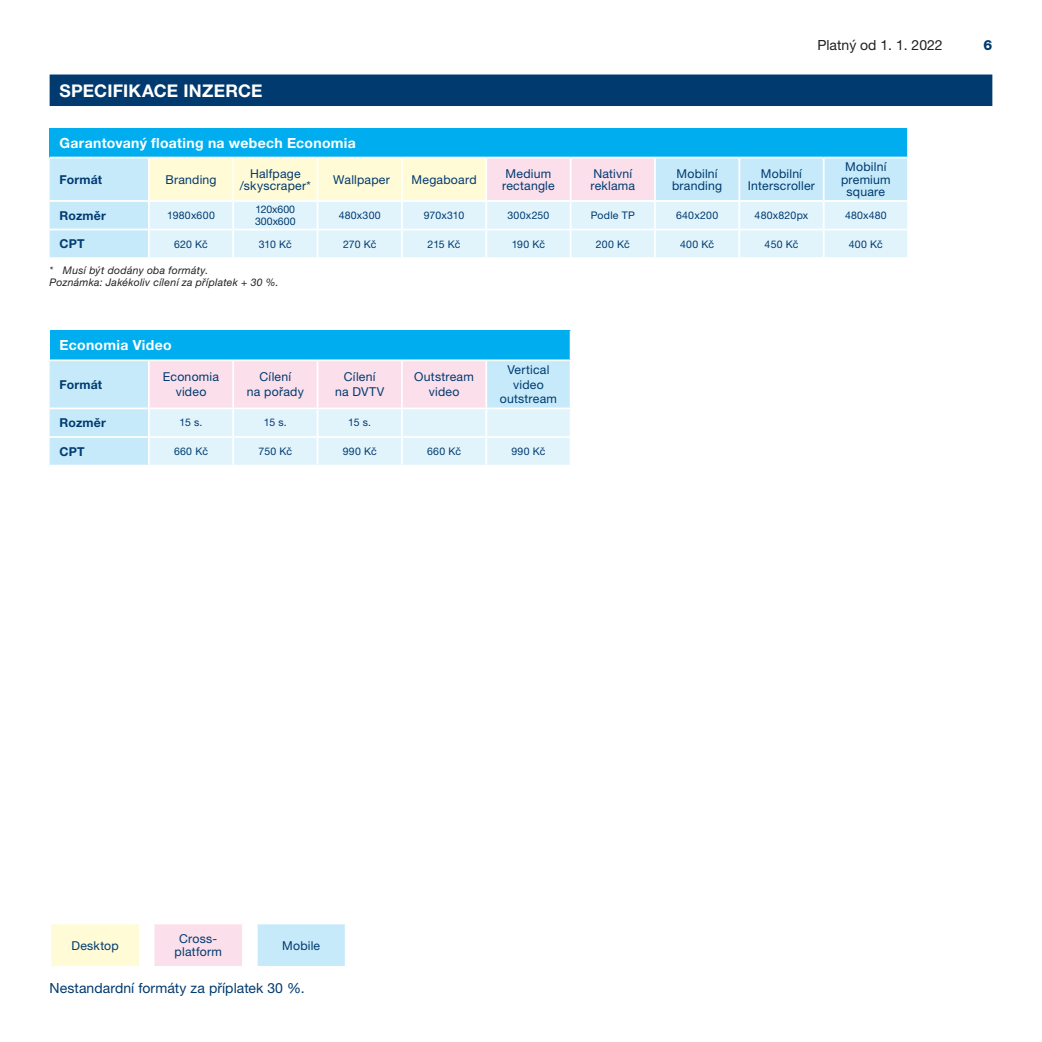
<style>
.page{position:relative;width:1042px;height:1042px;background:#fff}
.page>*{position:absolute;margin:0;border:0;box-sizing:border-box;transform-origin:0 0}
.t1{font:700 17.5px "Helvetica Neue LT Pro";letter-spacing:.01em;color:#fff}
.t2{font:700 14px "Helvetica Neue LT Pro";letter-spacing:.02em;color:#fff}
.t3{font:14px "Helvetica Neue LT Pro";letter-spacing:.005em;color:#003a6f}
.t4{font:14px "Helvetica Neue LT Pro";color:#231f20}
.t5{font:800 14px "Helvetica Neue LT Pro";color:#003a6f}
.t6{font:12.25px/12.2px "Helvetica Neue LT Pro";letter-spacing:.02em;color:#003a6f;text-align:center}
.t7{font:700 12.25px "Helvetica Neue LT Pro";letter-spacing:.015em;color:#003a6f}
.t8{font:10.5px "Helvetica Neue LT Pro";letter-spacing:.02em;color:#003a6f}
.t9{font:italic 10.5px/12.2px "Helvetica Neue LT Pro";letter-spacing:.025em;color:#231f20}
.t10{font:10.5px/12.6px "Helvetica Neue LT Pro";letter-spacing:-.005em;color:#003a6f}
</style>
<div class="page">
<div style="left:50px;top:75px;width:942px;height:31px;background:#003a6f"></div>
<div style="left:50px;top:128px;width:858px;height:30px;background:#00aeef"></div>
<div style="left:50px;top:158px;width:98px;height:99px;background:#c6eafa"></div>
<hr style="left:907px;top:128px;width:2px;height:29px;background:#fff">
<hr style="left:50px;top:157px;width:99px;height:1px;background:#fff">
<hr style="left:655px;top:157px;width:84px;height:1px;background:#fff">
<hr style="left:739px;top:157px;width:84px;height:1px;background:#fff">
<hr style="left:823px;top:157px;width:86px;height:1px;background:#fff">
<hr style="left:50px;top:200px;width:99px;height:2px;background:#fff">
<svg style="left:149px;top:158px;width:759px;height:99px;background:#e6f2f3"></svg>
<hr style="left:907px;top:230px;width:2px;height:27px;background:#fff">
<hr style="left:149px;top:157px;width:84px;height:1px;background:#fff">
<hr style="left:148px;top:158px;width:2px;height:42px;background:#fff">
<hr style="left:149px;top:200px;width:84px;height:2px;background:#fff">
<hr style="left:233px;top:157px;width:84px;height:1px;background:#fff">
<hr style="left:232px;top:158px;width:2px;height:42px;background:#fff">
<hr style="left:233px;top:200px;width:84px;height:2px;background:#fff">
<hr style="left:317px;top:157px;width:85px;height:1px;background:#fff">
<hr style="left:317px;top:158px;width:1px;height:42px;background:#fff">
<hr style="left:317px;top:200px;width:85px;height:2px;background:#fff">
<hr style="left:402px;top:157px;width:84px;height:1px;background:#fff">
<hr style="left:401px;top:158px;width:2px;height:42px;background:#fff">
<hr style="left:402px;top:200px;width:84px;height:2px;background:#fff">
<hr style="left:485px;top:158px;width:2px;height:42px;background:#fff">
<hr style="left:486px;top:157px;width:84px;height:1px;background:#fff">
<hr style="left:570px;top:157px;width:85px;height:1px;background:#fff">
<hr style="left:570px;top:158px;width:1px;height:42px;background:#fff">
<hr style="left:654px;top:158px;width:2px;height:42px;background:#fff">
<hr style="left:738px;top:158px;width:2px;height:42px;background:#fff">
<hr style="left:486px;top:200px;width:84px;height:2px;background:#fff">
<hr style="left:570px;top:200px;width:85px;height:2px;background:#fff">
<hr style="left:50px;top:229px;width:99px;height:1px;background:#fff">
<hr style="left:149px;top:229px;width:84px;height:1px;background:#fff">
<hr style="left:233px;top:229px;width:84px;height:1px;background:#fff">
<hr style="left:317px;top:229px;width:85px;height:1px;background:#fff">
<hr style="left:402px;top:229px;width:84px;height:1px;background:#fff">
<hr style="left:486px;top:229px;width:84px;height:1px;background:#fff">
<hr style="left:570px;top:229px;width:85px;height:1px;background:#fff">
<hr style="left:655px;top:229px;width:84px;height:1px;background:#fff">
<hr style="left:739px;top:229px;width:84px;height:1px;background:#fff">
<hr style="left:823px;top:229px;width:86px;height:1px;background:#fff">
<svg style="left:50px;top:330px;width:521px;height:135px;background:#afddf4"></svg>
<hr style="left:149px;top:359px;width:84px;height:2px;background:#fff">
<hr style="left:148px;top:361px;width:2px;height:46px;background:#fff">
<hr style="left:233px;top:359px;width:84px;height:2px;background:#fff">
<hr style="left:232px;top:361px;width:2px;height:46px;background:#fff">
<hr style="left:317px;top:359px;width:85px;height:2px;background:#fff">
<hr style="left:317px;top:361px;width:1px;height:46px;background:#fff">
<hr style="left:402px;top:359px;width:84px;height:2px;background:#fff">
<hr style="left:401px;top:361px;width:2px;height:46px;background:#fff">
<hr style="left:149px;top:407px;width:84px;height:2px;background:#fff">
<hr style="left:233px;top:407px;width:84px;height:2px;background:#fff">
<hr style="left:317px;top:407px;width:85px;height:2px;background:#fff">
<hr style="left:402px;top:407px;width:84px;height:2px;background:#fff">
<hr style="left:486px;top:359px;width:85px;height:2px;background:#fff">
<hr style="left:485px;top:361px;width:2px;height:46px;background:#fff">
<hr style="left:570px;top:361px;width:1px;height:46px;background:#fff">
<hr style="left:486px;top:407px;width:85px;height:2px;background:#fff">
<hr style="left:50px;top:436px;width:99px;height:2px;background:#fff">
<hr style="left:149px;top:436px;width:84px;height:2px;background:#fff">
<hr style="left:233px;top:436px;width:84px;height:2px;background:#fff">
<hr style="left:317px;top:436px;width:85px;height:2px;background:#fff">
<hr style="left:402px;top:436px;width:84px;height:2px;background:#fff">
<hr style="left:486px;top:436px;width:85px;height:2px;background:#fff">
<div style="left:50px;top:923px;width:90px;height:44px;background:#fffbd6"></div>
<hr style="left:50px;top:922px;width:91px;height:2px;background:#fff">
<hr style="left:50px;top:924px;width:1px;height:42px;background:#fff">
<hr style="left:139px;top:924px;width:2px;height:42px;background:#fff">
<hr style="left:50px;top:966px;width:91px;height:2px;background:#fff">
<div style="left:154px;top:923px;width:89px;height:44px;background:#fbdfeb"></div>
<hr style="left:153px;top:922px;width:91px;height:2px;background:#fff">
<hr style="left:242px;top:924px;width:2px;height:42px;background:#fff">
<hr style="left:153px;top:966px;width:91px;height:2px;background:#fff">
<div style="left:257px;top:923px;width:89px;height:44px;background:#c6eafa"></div>
<hr style="left:256px;top:922px;width:90px;height:2px;background:#fff">
<hr style="left:256px;top:924px;width:2px;height:42px;background:#fff">
<hr style="left:345px;top:924px;width:1px;height:42px;background:#fff">
<hr style="left:256px;top:966px;width:90px;height:2px;background:#fff">
<p class="t4" style="left:817px;top:36px;width:127px">Platný od 1. 1. 2022</p>
<p class="t5" style="left:983px;top:36px;width:10px">6</p>
<h1 class="t1" style="left:60px;top:80px;width:204px">SPECIFIKACE INZERCE</h1>
<p class="t2" style="left:60px;top:134px;width:298px">Garantovaný floating na webech Economia</p>
<p class="t7" style="left:60px;top:172px;width:44px">Formát</p>
<p class="t6" style="left:165px;top:173px;width:53px">Branding</p>
<p class="t6" style="left:240px;top:167px;width:72px">Halfpage /skyscraper*</p>
<p class="t6" style="left:333px;top:173px;width:58px">Wallpaper</p>
<p class="t6" style="left:411px;top:173px;width:67px">Megaboard</p>
<p class="t6" style="left:502px;top:167px;width:54px;text-align:left">Medium rectangle</p>
<p class="t6" style="left:590px;top:167px;width:46px;text-align:left">Nativní reklama</p>
<p class="t6" style="left:672px;top:167px;width:52px">Mobilní branding</p>
<p class="t6" style="left:748px;top:167px;width:69px">Mobilní<br>Interscroller</p>
<p class="t6" style="left:841px;top:161px;width:51px">Mobilní premium square</p>
<p class="t7" style="left:60px;top:208px;width:48px">Rozměr</p>
<p class="t8" style="left:167px;top:209px;width:49px">1980x600</p>
<p class="t10" style="left:255px;top:202px;width:42px">120x600<br>300x600</p>
<p class="t8" style="left:339px;top:209px;width:44px">480x300</p>
<p class="t10" style="left:424px;top:209px;width:42px">970x310</p>
<p class="t8" style="left:507px;top:209px;width:43px">300x250</p>
<p class="t8" style="left:591px;top:209px;width:46px">Podle TP</p>
<p class="t8" style="left:676px;top:209px;width:44px">640x200</p>
<p class="t8" style="left:754px;top:209px;width:55px">480x820px</p>
<p class="t8" style="left:845px;top:209px;width:43px">480x480</p>
<p class="t7" style="left:60px;top:236px;width:27px">CPT</p>
<p class="t8" style="left:174px;top:238px;width:35px">620 Kč</p>
<p class="t8" style="left:259px;top:238px;width:34px">310 Kč</p>
<p class="t8" style="left:343px;top:238px;width:35px">270 Kč</p>
<p class="t8" style="left:428px;top:238px;width:34px">215 Kč</p>
<p class="t8" style="left:512px;top:238px;width:35px">190 Kč</p>
<p class="t8" style="left:596px;top:238px;width:35px">200 Kč</p>
<p class="t8" style="left:680px;top:238px;width:35px">400 Kč</p>
<p class="t8" style="left:764px;top:238px;width:35px">450 Kč</p>
<p class="t8" style="left:849px;top:238px;width:35px">400 Kč</p>
<p class="t9" style="left:50px;top:264px;width:231px">* Musí být dodány oba formáty.<br>Poznámka: Jakékoliv cílení za příplatek + 30 %.</p>
<p class="t2" style="left:60px;top:337px;width:114px">Economia Video</p>
<p class="t7" style="left:60px;top:377px;width:44px">Formát</p>
<p class="t6" style="left:163px;top:369px;width:58px;line-height:14.7px">Economia video</p>
<p class="t6" style="left:247px;top:369px;width:58px;line-height:14.7px">Cílení<br>na pořady</p>
<p class="t6" style="left:335px;top:369px;width:51px;line-height:14.7px">Cílení<br>na DVTV</p>
<p class="t6" style="left:414px;top:369px;width:61px;line-height:14.7px">Outstream video</p>
<p class="t6" style="left:500px;top:362px;width:59px;line-height:14.7px">Vertical video outstream</p>
<p class="t7" style="left:60px;top:415px;width:48px">Rozměr</p>
<p class="t8" style="left:180px;top:416px;width:24px">15 s.</p>
<p class="t8" style="left:264px;top:416px;width:24px">15 s.</p>
<p class="t8" style="left:348px;top:416px;width:24px">15 s.</p>
<p class="t7" style="left:60px;top:444px;width:27px">CPT</p>
<p class="t8" style="left:174px;top:445px;width:36px">660 Kč</p>
<p class="t8" style="left:259px;top:445px;width:35px">750 Kč</p>
<p class="t8" style="left:343px;top:445px;width:36px">990 Kč</p>
<p class="t8" style="left:427px;top:445px;width:36px">660 Kč</p>
<p class="t8" style="left:511px;top:445px;width:36px">990 Kč</p>
<p class="t6" style="left:71px;top:939px;width:49px">Desktop</p>
<p class="t6" style="left:175px;top:933px;width:49px">Cross&shy;platform</p>
<p class="t6" style="left:282px;top:939px;width:39px">Mobile</p>
<p class="t3" style="left:50px;top:979px;width:257px">Nestandardní formáty za příplatek 30 %.</p>
</div>
